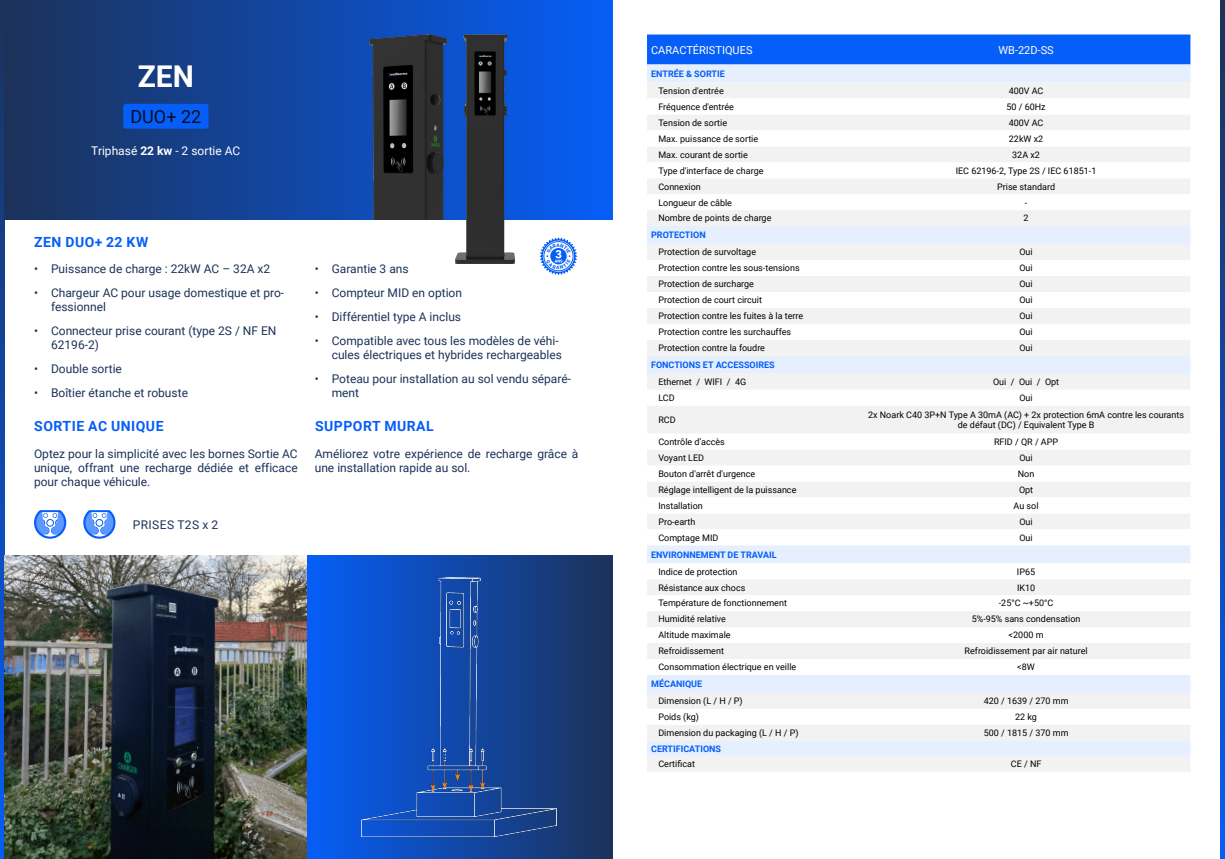
<style>
.page{position:relative;width:1225px;height:859px;background:#fff}
.page>*{position:absolute;margin:0;border:0;box-sizing:border-box;transform-origin:0 0}
.t1{font:700 30px "Roboto";color:#fff}
.t2{font:18px "Roboto";color:#071020}
.t3{font:700 14px "Roboto";letter-spacing:.035em;color:#065ef8}
.t4{font:12px/14.4px "Roboto";color:#1c3259}
.t5{font:12px "Roboto";color:#fff}
.t6{font:12px "Roboto";letter-spacing:.035em;color:#1c3259}
.t7{font:11px "Roboto";color:#fff}
.t8{font:9px/10.8px "Roboto";color:#000;text-align:center}
.t9{font:700 9px "Roboto";color:#065ef8}
.s1{font-weight:700}
</style>
<div class="page">
<svg style="left:0;top:0;width:4px;height:859px"></svg>
<svg style="left:1220px;top:0;width:5px;height:859px"></svg>
<div style="left:306px;top:556px;width:306px;height:303px;background:linear-gradient(to right,#065ef7,#1c325a)"></div>
<img style="left:4px;top:556px;width:302px;height:303px">
<div style="left:647px;top:35px;width:543px;height:30px;background:#065ef8"></div>
<div style="left:647px;top:65px;width:543px;height:18px;background:#e6effe"></div>
<svg style="left:647px;top:83px;width:543px;height:688px;fill:#f2f2f2"></svg>
<svg style="left:647px;top:98px;width:543px;height:627px"></svg>
<svg style="left:647px;top:563px;width:543px;height:16px"></svg>
<svg style="left:34px;top:510px;width:32px;height:29px"></svg>
<svg style="left:83px;top:510px;width:33px;height:29px"></svg>
<div style="left:4px;top:0;width:608px;height:219px;background:linear-gradient(to right,#1c3259,#065ef6)"></div>
<div style="left:123px;top:104px;width:85px;height:25px;background:#065ef8;border-radius:3px"></div>
<img style="left:455px;top:34px;width:59px;height:229px">
<img style="left:363px;top:34px;width:91px;height:185px">
<img style="left:362px;top:578px;width:195px;height:259px">
<svg style="left:539px;top:237px;width:38px;height:38px"></svg>
<h1 class="t1" style="left:138px;top:55px;width:58px">ZEN</h1>
<h2 class="t2" style="left:130px;top:104px;width:72px">DUO+ 22</h2>
<h3 class="t5" style="left:91px;top:142px;width:151px">Triphasé <span class="s1">22 kw</span> - 2 sortie AC</h3>
<h3 class="t3" style="left:34px;top:232px;width:115px">ZEN DUO+ 22 KW</h3>
<h3 class="t4" style="left:34px;top:261px;width:238px">• Puissance de charge : 22kW AC – 32A x2</h3>
<h3 class="t4" style="left:51px;top:285px;width:235px;text-indent:-17px">• Chargeur AC pour usage domestique et pro&shy;fessionnel</h3>
<h3 class="t4" style="left:51px;top:323px;width:227px;text-indent:-17px">• Connecteur prise courant (type 2S / NF EN<br>62196-2)</h3>
<h3 class="t4" style="left:34px;top:361px;width:89px">• Double sortie</h3>
<h3 class="t4" style="left:34px;top:385px;width:155px">• Boîtier étanche et robuste</h3>
<h3 class="t3" style="left:34px;top:417px;width:131px">SORTIE AC UNIQUE</h3>
<h3 class="t4" style="left:34px;top:446px;width:265px;text-align:justify">Optez pour la simplicité avec les bornes Sortie AC unique, offrant une recharge dédiée et efficace pour chaque véhicule.</h3>
<h3 class="t6" style="left:133px;top:516px;width:87px">PRISES T2S x 2</h3>
<h3 class="t4" style="left:315px;top:261px;width:95px">• Garantie 3 ans</h3>
<h3 class="t4" style="left:315px;top:285px;width:149px">• Compteur MID en option</h3>
<h3 class="t4" style="left:315px;top:309px;width:148px">• Différentiel type A inclus</h3>
<h3 class="t4" style="left:315px;top:333px;width:249px;text-align:right">• Compatible avec tous les modèles de véhi&shy;cules électriques et hybrides rechargeables</h3>
<h3 class="t4" style="left:332px;top:371px;width:241px;text-indent:-17px">• Poteau pour installation au sol vendu séparé&shy;ment</h3>
<h3 class="t3" style="left:315px;top:417px;width:120px">SUPPORT MURAL</h3>
<h3 class="t4" style="left:315px;top:446px;width:265px">Améliorez votre expérience de recharge grâce à une installation rapide au sol.</h3>
<p class="t7" style="left:651px;top:42px;width:103px">CARACTÉRISTIQUES</p>
<p class="t7" style="left:998px;top:42px;width:57px">WB-22D-SS</p>
<p class="t9" style="left:651px;top:67px;width:75px">ENTRÉE &amp; SORTIE</p>
<p class="t8" style="left:658px;top:85px;width:67px">Tension d'entrée</p>
<p class="t8" style="left:1008px;top:85px;width:36px">400V AC</p>
<p class="t8" style="left:658px;top:101px;width:77px">Fréquence d'entrée</p>
<p class="t8" style="left:1006px;top:101px;width:41px">50 / 60Hz</p>
<p class="t8" style="left:658px;top:117px;width:70px">Tension de sortie</p>
<p class="t8" style="left:1008px;top:117px;width:36px">400V AC</p>
<p class="t8" style="left:658px;top:133px;width:101px">Max. puissance de sortie</p>
<p class="t8" style="left:1009px;top:133px;width:36px">22kW x2</p>
<p class="t8" style="left:658px;top:149px;width:91px">Max. courant de sortie</p>
<p class="t8" style="left:1012px;top:149px;width:29px">32A x2</p>
<p class="t8" style="left:658px;top:165px;width:107px">Type d'interface de charge</p>
<p class="t8" style="left:955px;top:165px;width:142px">IEC 62196-2, Type 2S / IEC 61851-1</p>
<p class="t8" style="left:658px;top:181px;width:44px">Connexion</p>
<p class="t8" style="left:997px;top:181px;width:59px">Prise standard</p>
<p class="t8" style="left:658px;top:197px;width:75px">Longueur de câble</p>
<p class="t8" style="left:1025px;top:197px;width:4px">-</p>
<p class="t8" style="left:658px;top:213px;width:115px">Nombre de points de charge</p>
<p class="t8" style="left:1023px;top:213px;width:7px">2</p>
<p class="t9" style="left:651px;top:229px;width:56px">PROTECTION</p>
<p class="t8" style="left:658px;top:246px;width:99px">Protection de survoltage</p>
<p class="t8" style="left:1019px;top:246px;width:15px">Oui</p>
<p class="t8" style="left:658px;top:262px;width:143px">Protection contre les sous-tensions</p>
<p class="t8" style="left:1019px;top:262px;width:15px">Oui</p>
<p class="t8" style="left:658px;top:278px;width:97px">Protection de surcharge</p>
<p class="t8" style="left:1019px;top:278px;width:15px">Oui</p>
<p class="t8" style="left:658px;top:294px;width:105px">Protection de court circuit</p>
<p class="t8" style="left:1019px;top:294px;width:15px">Oui</p>
<p class="t8" style="left:658px;top:310px;width:146px">Protection contre les fuites à la terre</p>
<p class="t8" style="left:1019px;top:310px;width:15px">Oui</p>
<p class="t8" style="left:658px;top:326px;width:134px">Protection contre les surchauffes</p>
<p class="t8" style="left:1019px;top:326px;width:15px">Oui</p>
<p class="t8" style="left:658px;top:342px;width:108px">Protection contre la foudre</p>
<p class="t8" style="left:1019px;top:342px;width:15px">Oui</p>
<p class="t9" style="left:651px;top:359px;width:125px">FONCTIONS ET ACCESSOIRES</p>
<p class="t8" style="left:658px;top:376px;width:89px">Ethernet / WIFI / 4G</p>
<p class="t8" style="left:993px;top:376px;width:68px">Oui / Oui / Opt</p>
<p class="t8" style="left:658px;top:392px;width:18px">LCD</p>
<p class="t8" style="left:1019px;top:392px;width:15px">Oui</p>
<p class="t8" style="left:658px;top:414px;width:19px">RCD</p>
<p class="t8" style="left:868px;top:409px;width:317px">2x Noark C40 3P+N Type A 30mA (AC) + 2x protection 6mA contre les courants de défaut (DC) / Equivalent Type B</p>
<p class="t8" style="left:658px;top:436px;width:68px">Contrôle d’accès</p>
<p class="t8" style="left:994px;top:436px;width:66px">RFID / QR / APP</p>
<p class="t8" style="left:658px;top:452px;width:47px">Voyant LED</p>
<p class="t8" style="left:1019px;top:452px;width:15px">Oui</p>
<p class="t8" style="left:658px;top:468px;width:98px">Bouton d'arrêt d'urgence</p>
<p class="t8" style="left:1017px;top:468px;width:18px">Non</p>
<p class="t8" style="left:658px;top:484px;width:140px">Réglage intelligent de la puissance</p>
<p class="t8" style="left:1019px;top:484px;width:16px">Opt</p>
<p class="t8" style="left:658px;top:500px;width:46px">Installation</p>
<p class="t8" style="left:1013px;top:500px;width:26px">Au sol</p>
<p class="t8" style="left:658px;top:516px;width:39px">Pro-earth</p>
<p class="t8" style="left:1019px;top:516px;width:15px">Oui</p>
<p class="t8" style="left:658px;top:532px;width:62px">Comptage MID</p>
<p class="t8" style="left:1019px;top:532px;width:15px">Oui</p>
<p class="t9" style="left:651px;top:548px;width:127px">ENVIRONNEMENT DE TRAVAIL</p>
<p class="t8" style="left:658px;top:566px;width:81px">Indice de protection</p>
<p class="t8" style="left:1017px;top:566px;width:20px">IP65</p>
<p class="t8" style="left:658px;top:582px;width:89px">Résistance aux chocs</p>
<p class="t8" style="left:1017px;top:582px;width:20px">IK10</p>
<p class="t8" style="left:658px;top:597px;width:130px">Température de fonctionnement</p>
<p class="t8" style="left:998px;top:597px;width:56px">-25°C ~+50°C</p>
<p class="t8" style="left:658px;top:613px;width:69px">Humidité relative</p>
<p class="t8" style="left:971px;top:613px;width:110px">5%-95% sans condensation</p>
<p class="t8" style="left:658px;top:629px;width:74px">Altitude maximale</p>
<p class="t8" style="left:1008px;top:629px;width:36px">&lt;2000 m</p>
<p class="t8" style="left:658px;top:645px;width:67px">Refroidissement</p>
<p class="t8" style="left:964px;top:645px;width:125px">Refroidissement par air naturel</p>
<p class="t8" style="left:658px;top:661px;width:139px">Consommation électrique en veille</p>
<p class="t8" style="left:1017px;top:661px;width:19px">&lt;8W</p>
<p class="t9" style="left:651px;top:678px;width:53px">MÉCANIQUE</p>
<p class="t8" style="left:658px;top:695px;width:86px">Dimension (L / H / P)</p>
<p class="t8" style="left:983px;top:695px;width:86px">420 / 1639 / 270 mm</p>
<p class="t8" style="left:658px;top:711px;width:42px">Poids (kg)</p>
<p class="t8" style="left:1015px;top:711px;width:23px">22 kg</p>
<p class="t8" style="left:658px;top:727px;width:142px">Dimension du packaging (L / H / P)</p>
<p class="t8" style="left:983px;top:727px;width:86px">500 / 1815 / 370 mm</p>
<p class="t9" style="left:651px;top:742px;width:71px">CERTIFICATIONS</p>
<p class="t8" style="left:658px;top:758px;width:38px">Certificat</p>
<p class="t8" style="left:1010px;top:758px;width:32px">CE / NF</p>
</div>
